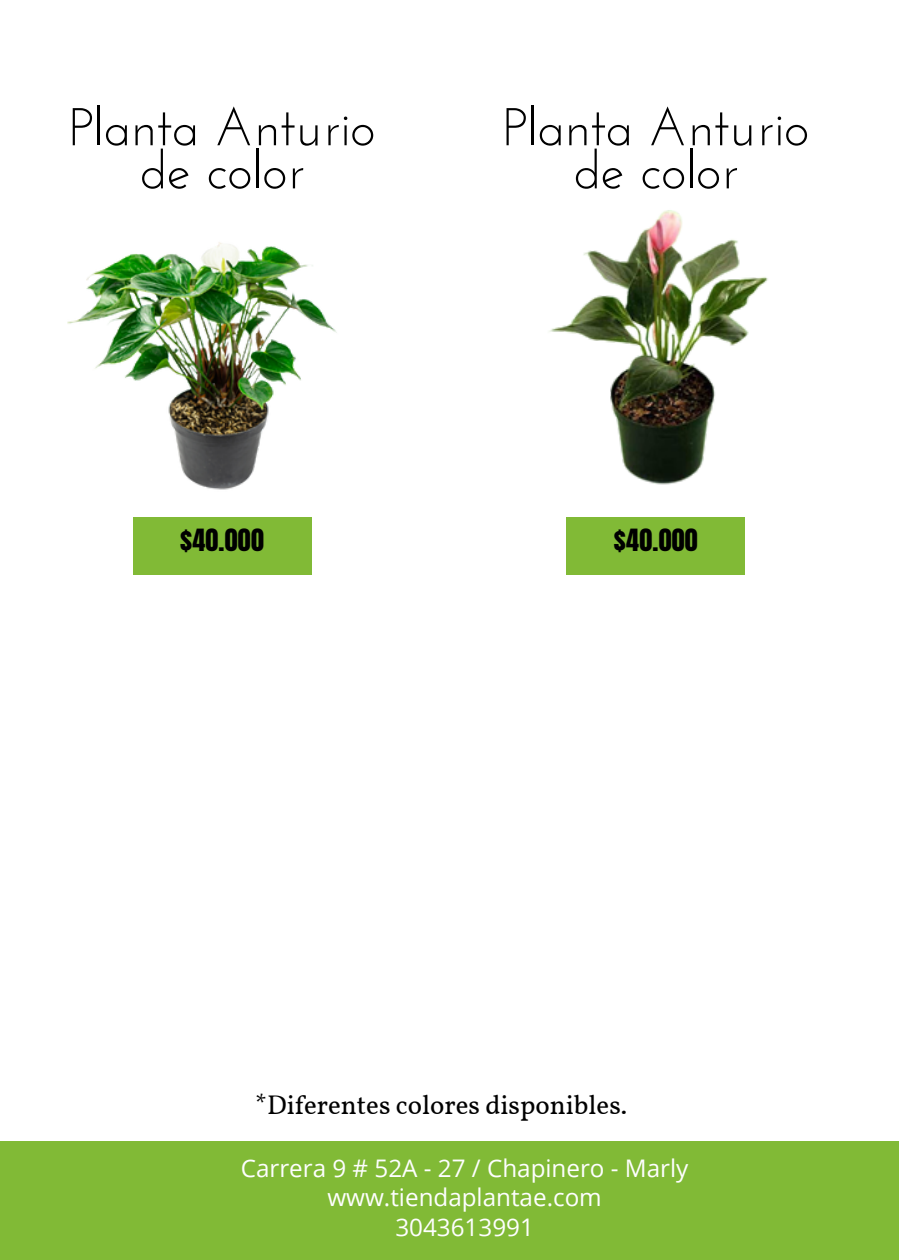
<style>
.page{position:relative;width:900px;height:1260px;background:#fff}
.page>*{position:absolute;margin:0;border:0;box-sizing:border-box;transform-origin:0 0}
.t1{font:53px/43px "Josefin Sans";color:#000;text-align:center}
.t2{font:26.75px "Vollkorn";color:#000}
.t3{font:26px "Anton";letter-spacing:.01em;color:#000}
.t4{font:24.25px/29.2px "Open Sans";color:#fefeff;text-align:center}
</style>
<div class="page">
<div style="left:0;top:1141px;width:899px;height:118px;background:#81ba36"></div>
<div style="left:133px;top:517px;width:178px;height:57px;background:#81ba36"></div>
<div style="left:567px;top:517px;width:178px;height:57px;background:#81ba36"></div>
<img style="left:549px;top:210px;width:219px;height:275px">
<img style="left:68px;top:242px;width:269px;height:248px">
<h1 class="t1" style="left:69px;top:111px;width:308px">Planta Anturio de color</h1>
<h1 class="t1" style="left:503px;top:111px;width:308px">Planta Anturio de color</h1>
<p class="t3" style="left:180px;top:521px;width:85px">$40.000</p>
<p class="t3" style="left:614px;top:521px;width:85px">$40.000</p>
<p class="t2" style="left:255px;top:1088px;width:373px">*Diferentes colores disponibles.</p>
<p class="t4" style="left:241px;top:1153px;width:449px">Carrera 9 # 52A - 27 / Chapinero - Marly www.tiendaplantae.com<br>3043613991</p>
</div>
